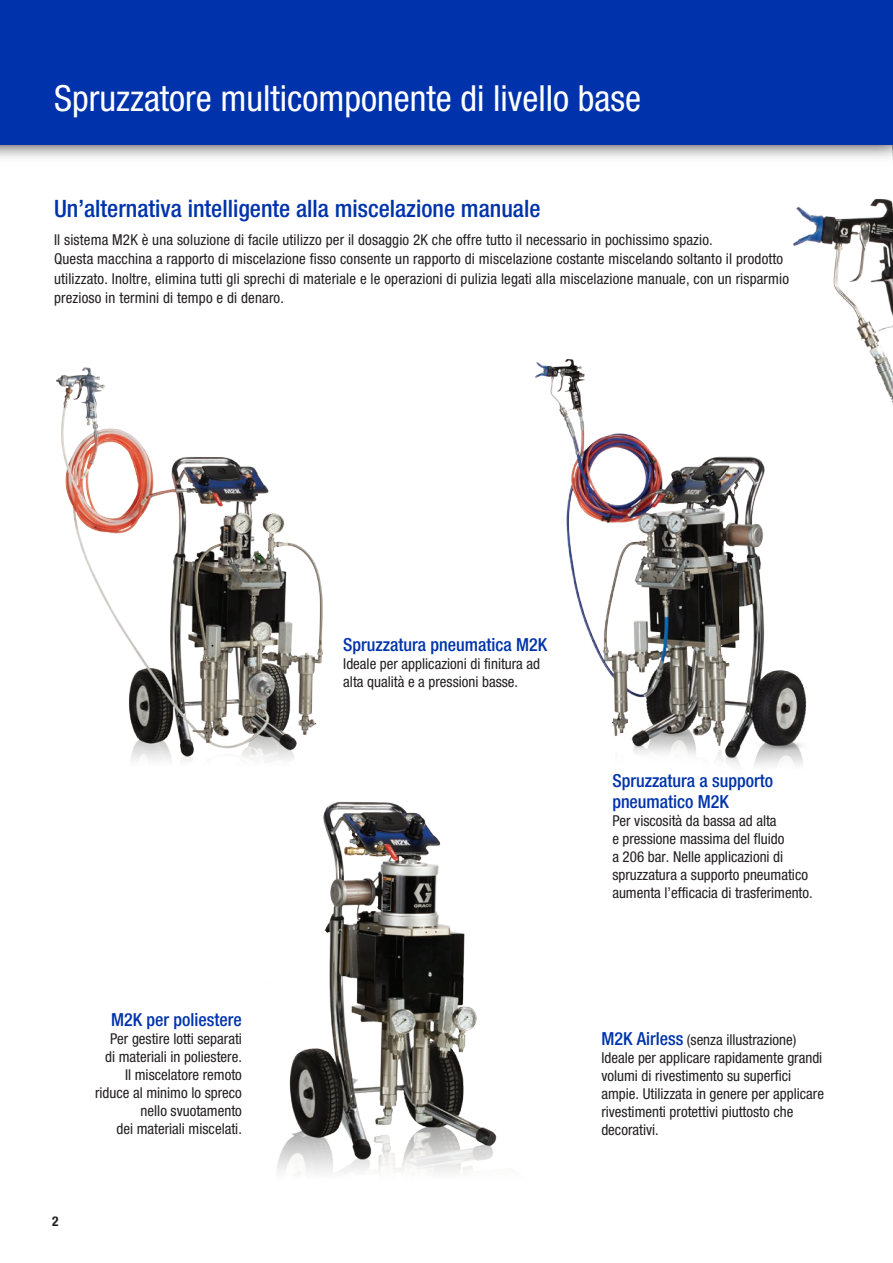
<style>
.page{position:relative;width:893px;height:1263px;background:#fff}
.page>*{position:absolute;margin:0;border:0;box-sizing:border-box;transform-origin:0 0}
.t1{font:condensed 36px "Helvetica Neue LT Std";color:#fff}
.t2{font:500 condensed 24px "Helvetica Neue LT Std";color:#0033ab}
.t3{font:500 condensed 18px/21px "Helvetica Neue LT Std";color:#0033ab}
.t4{font:condensed 15px/18px "Helvetica Neue LT Std";color:#231f20}
.t5{font:700 condensed 13.5px "Helvetica Neue LT Std";color:#231f20}
.s1{font-weight:500;font-size:18px;color:#0033ab}
</style>
<div class="page">
<div style="left:0;top:0;width:893px;height:145px;background:#0033ab"></div>
<img style="left:793px;top:199px;width:100px;height:206px">
<img style="left:535px;top:350px;width:281px;height:416px">
<img style="left:56px;top:367px;width:267px;height:394px">
<img style="left:276px;top:801px;width:221px;height:372px">
<h1 class="t1" style="left:54px;top:77px;width:589px">Spruzzatore multicomponente di livello base</h1>
<h2 class="t2" style="left:54px;top:194px;width:488px">Un’alternativa intelligente alla miscelazione manuale</h2>
<p class="t4" style="left:54px;top:229px;width:737px;line-height:19.5px">Il sistema M2K è una soluzione di facile utilizzo per il dosaggio 2K che offre tutto il necessario in pochissimo spazio.<br>Questa macchina a rapporto di miscelazione fisso consente un rapporto di miscelazione costante miscelando soltanto il prodotto utilizzato. Inoltre, elimina tutti gli sprechi di materiale e le operazioni di pulizia legati alla miscelazione manuale, con un risparmio prezioso in termini di tempo e di denaro.</p>
<p class="t5" style="left:52px;top:1213px;width:8px">2</p>
<p class="t3" style="left:111px;top:1009px;width:132px">M2K per poliestere</p>
<p class="t4" style="left:95px;top:1029px;width:148px;text-align:right">Per gestire lotti separati<br>di materiali in poliestere.<br>Il miscelatore remoto riduce al minimo lo spreco nello svuotamento<br>dei materiali miscelati.</p>
<p class="t3" style="left:343px;top:634px;width:205px">Spruzzatura pneumatica M2K</p>
<p class="t4" style="left:343px;top:654px;width:198px">Ideale per applicazioni di finitura ad alta qualità e a pressioni basse.</p>
<p class="t3" style="left:612px;top:770px;width:162px">Spruzzatura a supporto pneumatico M2K</p>
<p class="t4" style="left:612px;top:811px;width:202px">Per viscosità da bassa ad alta<br>e pressione massima del fluido<br>a 206 bar. Nelle applicazioni di spruzzatura a supporto pneumatico aumenta l’efficacia di trasferimento.</p>
<p class="t4" style="left:601px;top:1030px;width:224px"><span class="s1">M2K Airless</span> (senza illustrazione)<br>Ideale per applicare rapidamente grandi volumi di rivestimento su superfici ampie. Utilizzata in genere per applicare rivestimenti protettivi piuttosto che decorativi.</p>
</div>
